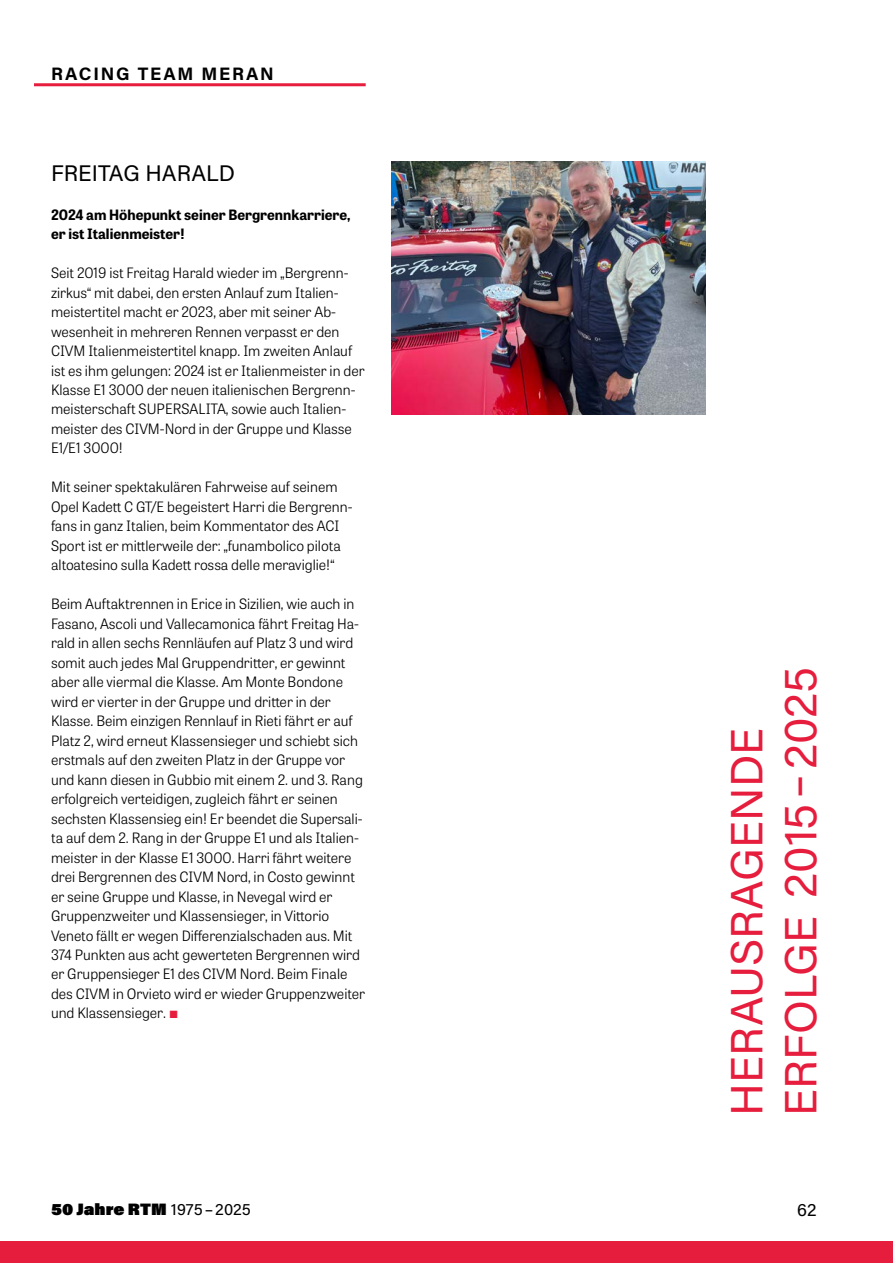
<style>
.page{position:relative;width:893px;height:1263px;background:#fff}
.page>*{position:absolute;margin:0;border:0;box-sizing:border-box;transform-origin:0 0}
.t1{font:45px/54px "Acumin Pro";color:#e61d3d}
.t2{font:22.5px "Acumin Pro";color:#000}
.t3{font:700 18px "Acumin Pro";letter-spacing:.1em;color:#000}
.t4{font:18px "Acumin Pro";color:#000}
.t5{font:900 16.5px "Acumin Pro";color:#000}
.t6{font:300 14.25px/19.5px "Tablet Gothic";color:#000}
.t7{font:700 14.25px/19.5px "Tablet Gothic";color:#000}
.s1{color:#e61d3d}
.s2{font-weight:400}
</style>
<div class="page">
<div style="left:0;top:1242px;width:893px;height:21px;background:#e61d3d"></div>
<hr style="left:34px;top:83px;width:332px;height:3px;background:#e61d3d">
<img style="left:391px;top:161px;width:315px;height:253px">
<p class="t3" style="left:51px;top:61px;width:224px">RACING TEAM MERAN</p>
<h2 class="t2" style="left:51px;top:157px;width:185px">FREITAG HARALD</h2>
<p class="t7" style="left:51px;top:204px;width:301px">2024 am Höhepunkt seiner Bergrennkarriere, er ist Italienmeister!</p>
<p class="t6" style="left:51px;top:262px;width:315px">Seit 2019 ist Freitag Harald wieder im „Bergrenn&shy;zirkus“ mit dabei, den ersten Anlauf zum Italien&shy;meistertitel macht er 2023, aber mit seiner Ab&shy;wesenheit in mehreren Rennen verpasst er den CIVM Italienmeistertitel knapp. Im zweiten Anlauf ist es ihm gelungen: 2024 ist er Italienmeister in der Klasse E1 3000 der neuen italienischen Bergrenn&shy;meisterschaft SUPERSALITA, sowie auch Italien&shy;meister des CIVM-Nord in der Gruppe und Klasse E1/E1 3000!</p>
<p class="t6" style="left:51px;top:477px;width:303px">Mit seiner spektakulären Fahrweise auf seinem Opel Kadett C GT/E begeistert Harri die Bergrenn&shy;fans in ganz Italien, beim Kommentator des ACI Sport ist er mittlerweile der: „funambolico pilota altoatesino sulla Kadett rossa delle meraviglie!“</p>
<p class="t6" style="left:51px;top:593px;width:316px">Beim Auftaktrennen in Erice in Sizilien, wie auch in Fasano, Ascoli und Vallecamonica fährt Freitag Ha&shy;rald in allen sechs Rennläufen auf Platz 3 und wird somit auch jedes Mal Gruppendritter, er gewinnt aber alle viermal die Klasse. Am Monte Bondone wird er vierter in der Gruppe und dritter in der Klasse. Beim einzigen Rennlauf in Rieti fährt er auf Platz 2, wird erneut Klassensieger und schiebt sich erstmals auf den zweiten Platz in der Gruppe vor und kann diesen in Gubbio mit einem 2. und 3. Rang erfolgreich verteidigen, zugleich fährt er seinen sechsten Klassensieg ein! Er beendet die Supersali&shy;ta auf dem 2. Rang in der Gruppe E1 und als Italien&shy;meister in der Klasse E1 3000. Harri fährt weitere drei Bergrennen des CIVM Nord, in Costo gewinnt er seine Gruppe und Klasse, in Nevegal wird er Gruppenzweiter und Klassensieger, in Vittorio Veneto fällt er wegen Differenzialschaden aus. Mit 374 Punkten aus acht gewerteten Bergrennen wird er Gruppensieger E1 des CIVM Nord. Beim Finale des CIVM in Orvieto wird er wieder Gruppenzweiter und Klassensieger. <span class="s1">■</span></p>
<h1 class="t1" style="left:718px;top:1116px;width:450px;rotate:-90deg">HERAUSRAGENDE<br>ERFOLGE 2015–2025</h1>
<p class="t5" style="left:51px;top:1198px;width:201px">50 Jahre RTM <span class="s2">1975–2025</span></p>
<p class="t4" style="left:797px;top:1197px;width:21px">62</p>
</div>
